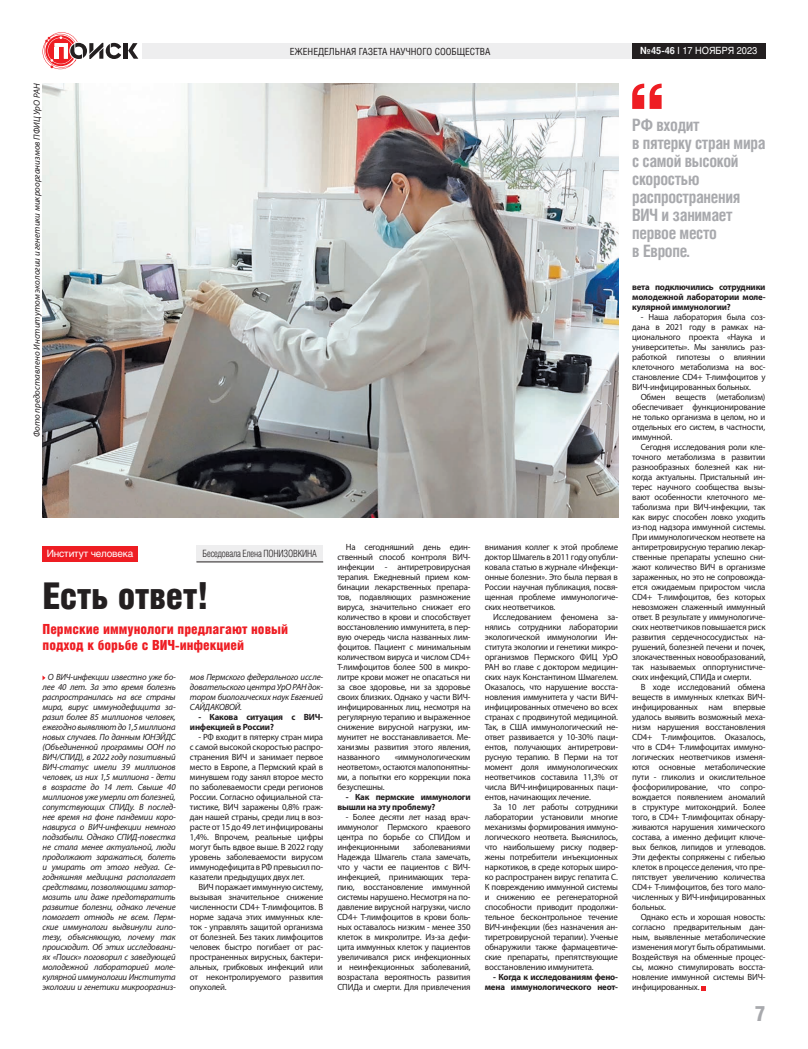
<style>
.page{position:relative;width:808px;height:1049px;background:#fff}
.page>*{position:absolute;margin:0;border:0;box-sizing:border-box;transform-origin:0 0}
.t1{font:37px "Helios Cond Black C";letter-spacing:-.01em;color:#231f20}
.t2{font:21.1px "Helios Cond Black C";color:#a8a9ad}
.t3{font:700 17px/18px "Helios Cond C";letter-spacing:-.02em;color:#a8a9ad;scale:.96 1}
.t4{font:14px/16px "Helios Cond Black C";color:#ee1d23}
.t5{font:10px "Helios Cond Light C";letter-spacing:-.02em;color:#231f20}
.t6{font:10px "Helios C";letter-spacing:-.02em;color:#fff}
.t7{font:9.8px "Helios Cond C";color:#231f20}
.t8{font:9.8px "Helios C";color:#fff;scale:.93 1}
.t9{font:9px/10px "Myriad Pro";letter-spacing:-.02em;color:#231f20;text-align:justify}
.t10{font:italic 9px/10px "Myriad Pro";letter-spacing:-.02em;color:#231f20;text-align:center}
.t11{font:700 9px/10px "Myriad Pro";letter-spacing:-.02em;color:#231f20}
.t12{font:italic 9px "Myriad Pro";color:#231f20}
.s1{font-weight:700}
.s2{font-weight:700;color:#f2f3f4}
</style>
<div class="page">
<hr style="left:124px;top:43px;width:4px;height:16px;background:#231f20">
<svg style="left:128px;top:43px;width:10px;height:16px"></svg>
<svg style="left:43px;top:32px;width:78px;height:37px"></svg>
<div style="left:142px;top:43px;width:496px;height:16px;background:#eeeeef"></div>
<div style="left:632px;top:43px;width:133px;height:16px;background:#231f20"></div>
<div style="left:43px;top:546px;width:95px;height:16px;background:#ee1d23"></div>
<svg style="left:701px;top:986px;width:5px;height:4px"></svg>
<img style="left:43px;top:84px;width:575px;height:433px">
<svg style="left:632px;top:84px;width:30px;height:25px"></svg>
<div style="left:196px;top:546px;width:127px;height:16px;background:#eeeeef"></div>
<hr style="left:196px;top:562px;width:127px;height:1px;background:#231f20">
<p class="t7" style="left:290px;top:45px;width:202px">ЕЖЕНЕДЕЛЬНАЯ ГАЗЕТА НАУЧНОГО СООБЩЕСТВА</p>
<p class="t8" style="left:640px;top:45px;width:127px"><span class="s1">№</span><span class="s2">45-46</span> I 17 НОЯБРЯ 2023</p>
<p class="t12" style="left:31px;top:437px;width:355px;rotate:-90deg">Фото предоставлено Институтом экологии и генетики микроорганизмов ПФИЦ УрО РАН</p>
<p class="t6" style="left:47px;top:547px;width:88px">Институт человека</p>
<h1 class="t1" style="left:43px;top:575px;width:168px">Есть ответ!</h1>
<h3 class="t4" style="left:43px;top:620px;width:247px">Пермские иммунологи предлагают новый подход к борьбе с ВИЧ-инфекцией</h3>
<p class="t10" style="left:43px;top:672px;width:135px">О ВИЧ-инфекции известно уже бо&shy;лее 40 лет. За это время болезнь распространилась на все страны мира, вирус иммунодефицита за&shy;разил более 85 миллионов человек, ежегодно выявляют до 1,5 миллиона новых случаев. По данным ЮНЭЙДС (Объединенной программы ООН по<br>ВИЧ/СПИД), в 2022 году позитивный<br>ВИЧ-статус имели 39 миллионов человек, из них 1,5 миллиона - дети в возрасте до 14 лет. Свыше 40 миллионов уже умерли от болезней, сопутствующих СПИДу. В послед&shy;нее время на фоне пандемии коро&shy;навируса о ВИЧ-инфекции немного подзабыли. Однако СПИД-повестка не стала менее актуальной, люди продолжают заражаться, болеть и умирать от этого недуга. Се&shy;годняшняя медицина располагает средствами, позволяющими затор&shy;мозить или даже предотвратить развитие болезни, однако лечение помогает отнюдь не всем. Перм&shy;ские иммунологи выдвинули гипо&shy;тезу, объясняющую, почему так происходит. Об этих исследовани&shy;ях «Поиск» поговорил с заведующей молодежной лабораторией моле&shy;кулярной иммунологии Института экологии и генетики микроорганиз-</p>
<p class="t10" style="left:190px;top:672px;width:135px;text-align:justify">мов Пермского федерального иссле&shy;довательского центра УрО РАН док&shy;тором биологических наук Евгенией САЙДАКОВОЙ.</p>
<p class="t5" style="left:202px;top:548px;width:116px">Беседовала Елена ПОНИЗОВКИНА</p>
<p class="t11" style="left:190px;top:712px;width:135px;text-indent:9px">- Какова ситуация с ВИЧ&shy;инфекцией в России?</p>
<p class="t9" style="left:190px;top:732px;width:135px;text-indent:9px">- РФ входит в пятерку стран мира с самой высокой скоростью распро&shy;странения ВИЧ и занимает первое место в Европе, а Пермский край в минувшем году занял второе место по заболеваемости среди регионов России. Согласно официальной ста&shy;тистике, ВИЧ заражены 0,8% граж&shy;дан нашей страны, среди лиц в воз&shy;расте от 15 до 49 лет инфицированы 1,4%. Впрочем, реальные цифры могут быть вдвое выше. В 2022 году уровень заболеваемости вирусом иммунодефицита в РФ превысил по&shy;казатели предыдущих двух лет.</p>
<p class="t9" style="left:190px;top:882px;width:135px;text-indent:9px">ВИЧ поражает иммунную систему, вызывая значительное снижение численности CD4+ Т-лимфоцитов. В норме задача этих иммунных кле&shy;ток - управлять защитой организма от болезней. Без таких лимфоцитов человек быстро погибает от рас&shy;пространенных вирусных, бактери&shy;альных, грибковых инфекций или от неконтролируемого развития опухолей.</p>
<p class="t9" style="left:337px;top:542px;width:135px;text-indent:9px">На сегодняшний день един&shy;ственный способ контроля ВИЧ&shy;инфекции - антиретровирусная терапия. Ежедневный прием ком&shy;бинации лекарственных препара&shy;тов, подавляющих размножение вируса, значительно снижает его количество в крови и способствует восстановлению иммунитета, в пер&shy;вую очередь числа названных лим&shy;фоцитов. Пациент с минимальным количеством вируса и числом CD4+ Т-лимфоцитов более 500 в микро&shy;литре крови может не опасаться ни за свое здоровье, ни за здоровье своих близких. Однако у части ВИЧ&shy;инфицированных лиц, несмотря на регулярную терапию и выраженное снижение вирусной нагрузки, им&shy;мунитет не восстанавливается. Ме&shy;ханизмы развития этого явления, названного</p>
<p class="t9" style="left:337px;top:752px;width:135px;text-indent:57px">«иммунологическим неответом», остаются малопонятны&shy;ми, а попытки его коррекции пока безуспешны.</p>
<p class="t11" style="left:337px;top:792px;width:135px;text-indent:9px">- Как пермские иммунологи вышли на эту проблему?</p>
<p class="t9" style="left:337px;top:812px;width:135px;text-indent:9px">- Более десяти лет назад врач&shy;иммунолог Пермского краевого центра по борьбе со СПИДом и инфекционными</p>
<p class="t9" style="left:337px;top:842px;width:135px;text-indent:76px">заболеваниями Надежда Шмагель стала замечать, что у части ее пациентов с ВИЧ&shy;инфекцией, принимающих тера&shy;пию, восстановление иммунной системы нарушено. Несмотря на по&shy;давление вирусной нагрузки, число CD4+ Т-лимфоцитов в крови боль&shy;ных оставалось низким - менее 350 клеток в микролитре. Из-за дефи&shy;цита иммунных клеток у пациентов увеличивался риск инфекционных и неинфекционных заболеваний, возрастала вероятность развития СПИДа и смерти. Для привлечения</p>
<p class="t9" style="left:485px;top:542px;width:135px">внимания коллег к этой проблеме доктор Шмагель в 2011 году опубли&shy;ковала статью в журнале «Инфекци&shy;онные болезни». Это была первая в России научная публикация, посвя&shy;щенная проблеме иммунологиче&shy;ских неответчиков.</p>
<p class="t9" style="left:485px;top:612px;width:135px;text-indent:9px">Исследованием феномена за&shy;нялись сотрудники лаборатории экологической иммунологии Ин&shy;ститута экологии и генетики микро&shy;организмов Пермского ФИЦ УрО РАН во главе с доктором медицин&shy;ских наук Константином Шмагелем.<br>Оказалось, что нарушение восста&shy;новления иммунитета у части ВИЧ&shy;инфицированных отмечено во всех странах с продвинутой медициной.<br>Так, в США иммунологический не&shy;ответ развивается у 10-30% паци&shy;ентов, получающих антиретрови&shy;русную терапию. В Перми на тот момент доля иммунологических неответчиков составила 11,3% от числа ВИЧ-инфицированных паци&shy;ентов, начинающих лечение.</p>
<p class="t9" style="left:485px;top:802px;width:135px;text-indent:9px">За 10 лет работы сотрудники лаборатории установили многие механизмы формирования иммуно&shy;логического неответа. Выяснилось, что наибольшему риску подвер&shy;жены потребители инъекционных наркотиков, в среде которых широ&shy;ко распространен вирус гепатита С.<br>К повреждению иммунной системы и снижению ее регенераторной способности приводит продолжи&shy;тельное бесконтрольное течение ВИЧ-инфекции (без назначения ан&shy;тиретровирусной терапии). Ученые обнаружили также фармацевтиче&shy;ские препараты, препятствующие восстановлению иммунитета.</p>
<p class="t11" style="left:485px;top:972px;width:135px;text-align:right">- Когда к исследованиям фено&shy;мена иммунологического неот-</p>
<h3 class="t3" style="left:632px;top:115px;width:140px">РФ входит<br>в пятерку стран мира с самой высокой скоростью распространения<br>ВИЧ и занимает первое место<br>в Европе.</h3>
<p class="t11" style="left:632px;top:282px;width:135px;text-align:justify">вета подключились сотрудники молодежной лаборатории моле&shy;кулярной иммунологии?</p>
<p class="t9" style="left:632px;top:312px;width:135px;text-indent:9px">- Наша лаборатория была соз&shy;дана в 2021 году в рамках на&shy;ционального проекта «Наука и университеты». Мы занялись раз&shy;работкой гипотезы о влиянии клеточного метаболизма на вос&shy;становление CD4+ Т-лимфоцитов у ВИЧ-инфицированных больных.</p>
<p class="t9" style="left:632px;top:392px;width:135px;text-indent:9px">Обмен веществ (метаболизм) обеспечивает функционирование не только организма в целом, но и отдельных его систем, в частности, иммунной.</p>
<p class="t9" style="left:632px;top:442px;width:135px;text-indent:9px">Сегодня исследования роли кле&shy;точного метаболизма в развитии разнообразных болезней как ни&shy;когда актуальны. Пристальный ин&shy;терес научного сообщества вызы&shy;вают особенности клеточного ме&shy;таболизма при ВИЧ-инфекции, так как вирус способен ловко уходить из-под надзора иммунной системы.<br>При иммунологическом неответе на антиретровирусную терапию лекар&shy;ственные препараты успешно сни&shy;жают количество ВИЧ в организме зараженных, но это не сопровожда&shy;ется ожидаемым приростом числа CD4+ Т-лимфоцитов, без которых невозможен слаженный иммунный ответ. В результате у иммунологиче&shy;ских неответчиков повышается риск развития сердечнососудистых на&shy;рушений, болезней печени и почек, злокачественных новообразований, так называемых оппортунистиче&shy;ских инфекций, СПИДа и смерти.</p>
<p class="t9" style="left:632px;top:682px;width:135px;text-indent:9px">В ходе исследований обмена веществ в иммунных клетках ВИЧ&shy;инфицированных нам впервые удалось выявить возможный меха&shy;низм нарушения восстановления CD4+ Т-лимфоцитов. Оказалось, что в CD4+ Т-лимфоцитах иммуно&shy;логических неответчиков изменя&shy;ются основные метаболические пути - гликолиз и окислительное фосфорилирование, что сопро&shy;вождается появлением аномалий в структуре митохондрий. Более того, в CD4+ Т-лимфоцитах обнару&shy;живаются нарушения химического состава, а именно дефицит ключе&shy;вых белков, липидов и углеводов.<br>Эти дефекты сопряжены с гибелью клеток в процессе деления, что пре&shy;пятствует увеличению количества CD4+ Т-лимфоцитов, без того мало&shy;численных у ВИЧ-инфицированных больных.</p>
<p class="t9" style="left:632px;top:912px;width:135px;text-indent:9px">Однако есть и хорошая новость: согласно предварительным дан&shy;ным, выявленные метаболические изменения могут быть обратимыми.<br>Воздействуя на обменные процес&shy;сы, можно стимулировать восста&shy;новление иммунной системы ВИЧ&shy;инфицированных.</p>
<h2 class="t2" style="left:755px;top:1001px;width:12px">7</h2>
</div>
